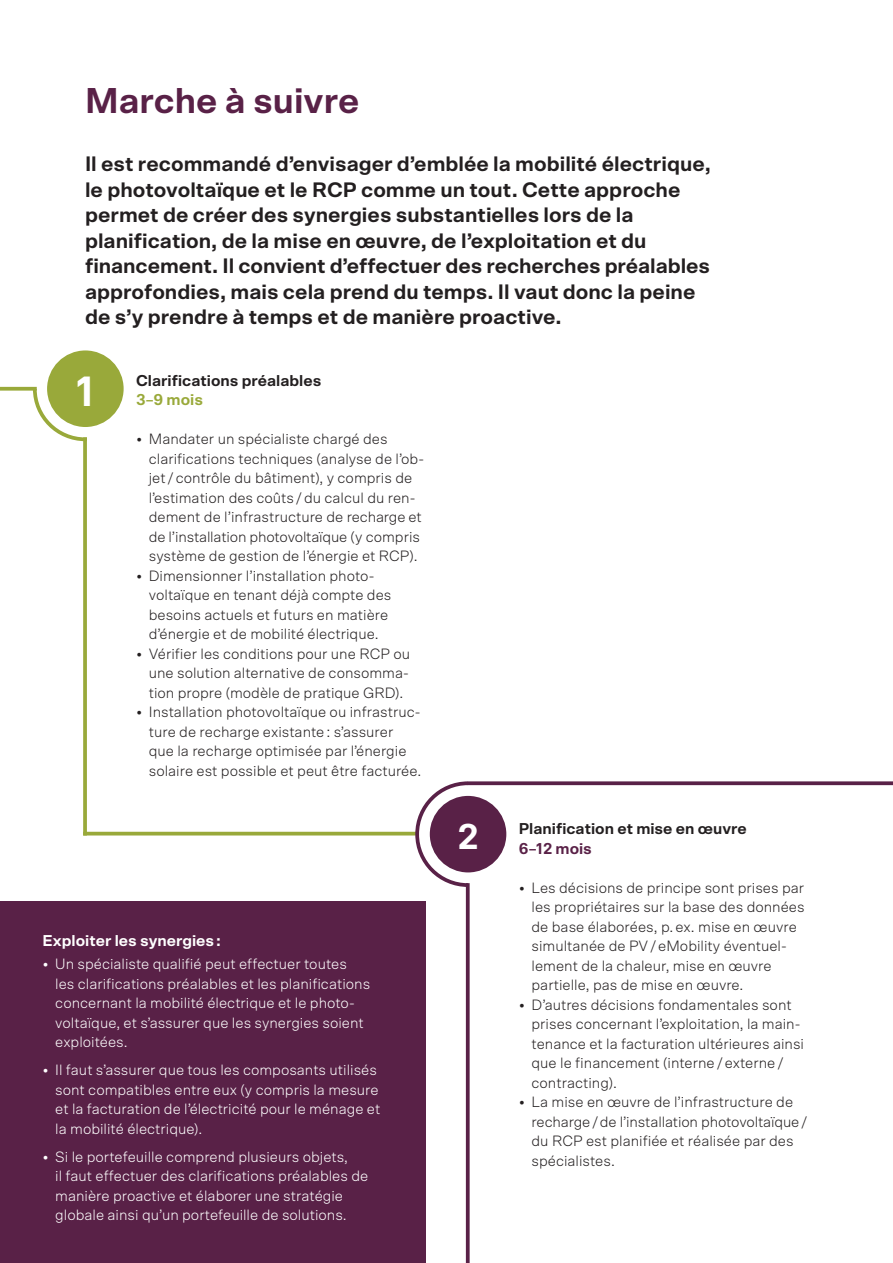
<style>
.page{position:relative;width:893px;height:1263px;background:#fff}
.page>*{position:absolute;margin:0;border:0;box-sizing:border-box;transform-origin:0 0}
.Titel{font:700 42.45px "Scto Grotesk A";color:#fff}
.Titel-2{font:700 36px "Scto Grotesk A";color:#592147}
.Titel-3{font:700 36px "Scto Grotesk A";color:#fff}
.Lead{font:700 21px/25.5px "Scto Grotesk A";color:#231f20}
.Zwischentitel{font:700 15.75px "Scto Grotesk A";color:#231f20}
.Kastentitel{font:700 15.75px "Scto Grotesk A";color:#fff}
.Zwischentitel-2{font:700 15.75px "Scto Grotesk A";color:#592147}
.Zwischentitel-3{font:700 15.75px "Scto Grotesk A";color:#99a93a}
.t1{font:300 15px/19.5px "Scto Grotesk A";color:#231f20}
.t2{font:300 15px/19.5px "Scto Grotesk A";color:#fff}
</style>
<div class="page">
<hr style="left:83px;top:832px;width:334px;height:3px;background:#99a93a">
<div style="left:47px;top:350px;width:77px;height:77px;background:#99a93a;border-radius:50%"></div>
<svg style="left:0;top:387px;width:37px;height:4px"></svg>
<svg style="left:83px;top:437px;width:4px;height:395px;fill:#99a93a"></svg>
<div style="left:415px;top:781px;width:106px;height:106px;border:4px solid #592147;border-radius:50%"></div>
<div style="left:468px;top:765px;width:54px;height:124px;background:#fff"></div>
<div style="left:430px;top:796px;width:76px;height:76px;background:#592147;border-radius:50%"></div>
<svg style="left:466px;top:883px;width:4px;height:380px;fill:#592147"></svg>
<svg style="left:468px;top:781px;width:425px;height:4px;fill:#592147"></svg>
<div style="left:0;top:901px;width:425px;height:362px;background:#592147"></div>
<p class="Titel-2" style="left:85px;top:78px;width:276px">Marche à suivre</p>
<p class="Lead" style="left:85px;top:151px;width:627px">Il est recommandé d’envisager d’emblée la mobilité électrique, le photovoltaïque et le RCP comme un tout. Cette approche permet de créer des synergies substantielles lors de la planification, de la mise en œuvre, de l’exploitation et du financement. Il convient d’effectuer des recherches préalables approfondies, mais cela prend du temps. Il vaut donc la peine de s’y prendre à temps et de manière proactive.</p>
<p class="Titel" style="left:76px;top:365px;width:20px">1</p>
<p class="Zwischentitel" style="left:136px;top:370px;width:187px">Clarifications préalables</p>
<p class="Zwischentitel-3" style="left:136px;top:390px;width:69px">3–9 mois</p>
<p class="t1" style="left:149px;top:429px;width:277px;text-indent:-13px">• Mandater un spécialiste chargé des clarifications techniques (analyse de l’ob&shy;jet /contrôle du bâtiment), y compris de l’estimation des coûts/du calcul du ren&shy;dement de l’infrastructure de recharge et de l’installation photovoltaïque (y compris système de gestion de l’énergie et RCP).</p>
<p class="t1" style="left:149px;top:565px;width:244px;text-indent:-13px">• Dimensionner l’installation photo&shy;voltaïque en tenant déjà compte des besoins actuels et futurs en matière d’énergie et de mobilité électrique.</p>
<p class="t1" style="left:149px;top:643px;width:263px;text-align:justify;text-indent:-13px">• Vérifier les conditions pour une RCP ou une solution alternative de consomma&shy;tion propre (modèle de pratique GRD).</p>
<p class="t1" style="left:149px;top:702px;width:274px;text-indent:-13px">• Installation photovoltaïque ou infrastruc&shy;ture de recharge existante: s’assurer que la recharge optimisée par l’énergie solaire est possible et peut être facturée.</p>
<p class="Kastentitel" style="left:43px;top:931px;width:180px">Exploiter les synergies:</p>
<p class="t2" style="left:55px;top:954px;width:316px;text-indent:-13px">• Un spécialiste qualifié peut effectuer toutes<br>les clarifications préalables et les planifications concernant la mobilité électrique et le photo&shy;voltaïque, et s’assurer que les synergies soient exploitées.</p>
<p class="t2" style="left:55px;top:1060px;width:327px;text-indent:-13px">• Il faut s’assurer que tous les composants utilisés sont compatibles entre eux (y compris la mesure et la facturation de l’électricité pour le ménage et la mobilité électrique).</p>
<p class="t2" style="left:55px;top:1147px;width:315px;text-indent:-13px">• Si le portefeuille comprend plusieurs objets,<br>il faut effectuer des clarifications préalables de manière proactive et élaborer une stratégie globale ainsi qu’un portefeuille de solutions.</p>
<p class="Titel-3" style="left:457px;top:814px;width:23px">2</p>
<p class="Zwischentitel" style="left:519px;top:819px;width:229px">Planification et mise en œuvre</p>
<p class="Zwischentitel-2" style="left:519px;top:838px;width:75px">6–12 mois</p>
<p class="t1" style="left:531px;top:877px;width:275px;text-indent:-13px">• Les décisions de principe sont prises par les propriétaires sur la base des données de base élaborées, p.ex. mise en œuvre simultanée de PV/eMobility éventuel&shy;lement de la chaleur, mise en œuvre partielle, pas de mise en œuvre.</p>
<p class="t1" style="left:531px;top:994px;width:274px;text-indent:-13px">• D’autres décisions fondamentales sont prises concernant l’exploitation, la main&shy;tenance et la facturation ultérieures ainsi que le financement (interne/externe/ contracting).</p>
<p class="t1" style="left:531px;top:1092px;width:277px;text-indent:-13px">• La mise en œuvre de l’infrastructure de recharge/de l’installation photovoltaïque/ du RCP est planifiée et réalisée par des spécialistes.</p>
</div>
